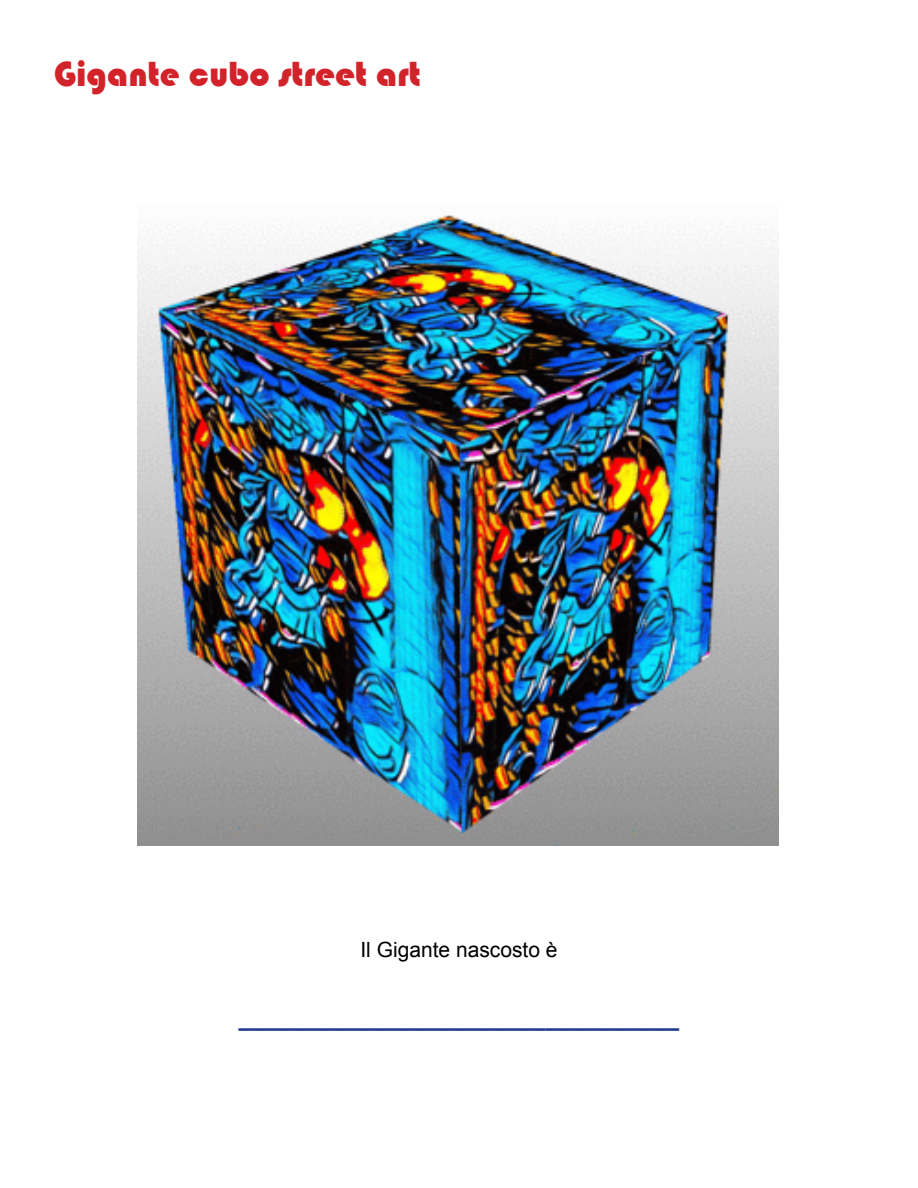
<style>
.page{position:relative;width:918px;height:1188px;background:#fff}
.page>*{position:absolute;margin:0;border:0;box-sizing:border-box;transform-origin:0 0}
.t1{font:36px "Bauhaus 93";color:#d2232a}
.t2{font:700 24px "Arial";color:#25408f}
.t3{font:21px "Arial";color:#000}
</style>
<div class="page">
<img style="left:138px;top:215px;width:640px;height:631px">
<h1 class="t1" style="left:54px;top:54px;width:368px">Gigante cubo street art</h1>
<p class="t3" style="left:360px;top:936px;width:199px">Il Gigante nascosto è</p>
<p class="t2" style="left:239px;top:1002px;width:442px">_________________________________</p>
</div>
